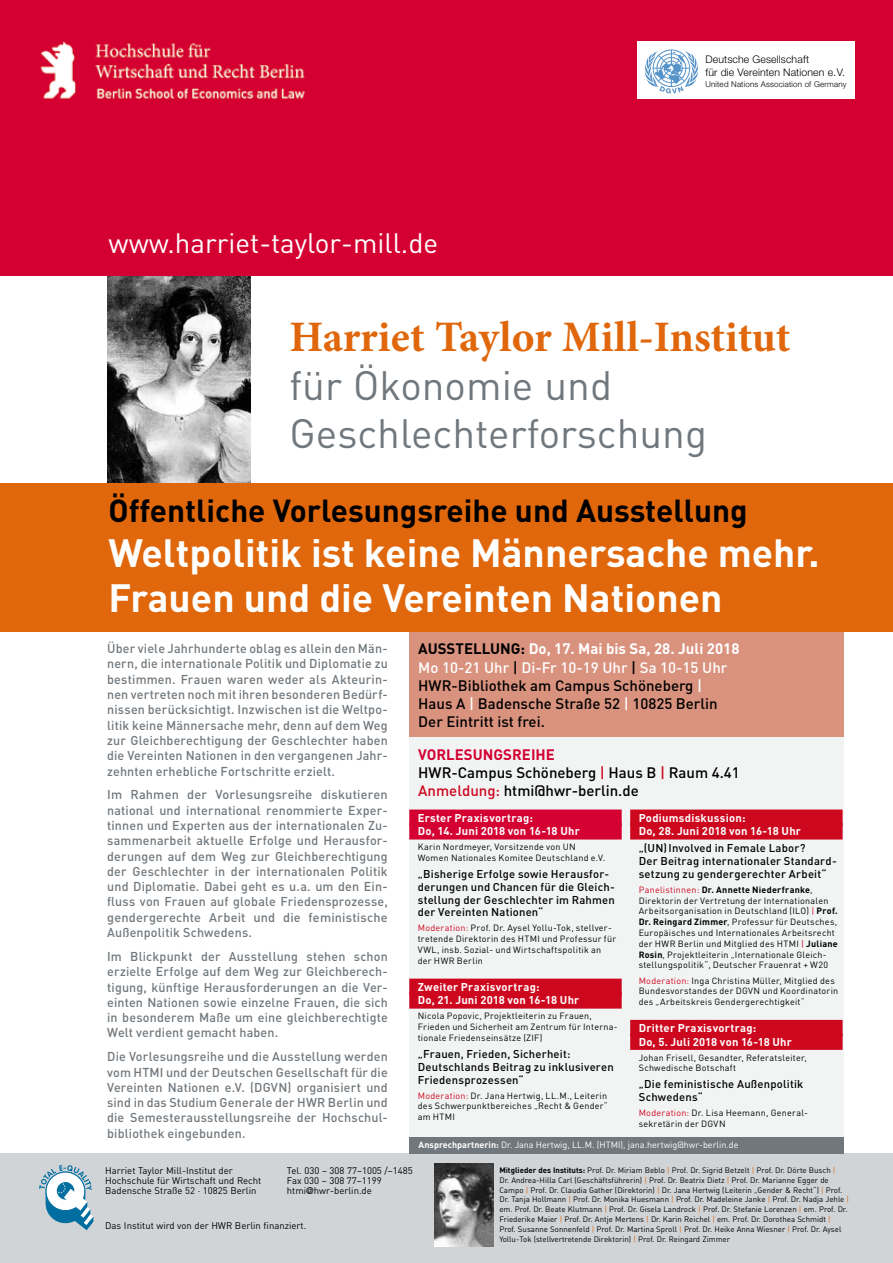
<style>
.page{position:relative;width:893px;height:1263px;background:#fff}
.page>*{position:absolute;margin:0;border:0;box-sizing:border-box;transform-origin:0 0}
.t1{font:700 43.5px "Minion Pro";letter-spacing:-.005em;color:#e0670b}
.t2{font:40.5px/48.6px "DIN";color:#71787d}
.t3{font:700 39px/45px "DIN";color:#fff}
.t4{font:700 31.5px "DIN";color:#000}
.t5{font:27.75px "DIN";color:#fff}
.t6{font:500 15px/18px "DIN";color:#000}
.t7{font:500 15px/19.5px "DIN";color:#fff}
.t8{font:500 12.75px/15.3px "DIN";letter-spacing:.015em;color:#71787d;text-align:justify}
.t9{font:500 11.25px/12.8px "DIN";letter-spacing:.02em;color:#000}
.t10{font:700 11.25px/13.5px "DIN";letter-spacing:.02em;color:#fff}
.t11{font:300 10.5px/12.3px "Helvetica Neue LT Pro";letter-spacing:.01em;color:#000}
.t12{font:9.45px/10.2px "DIN";color:#000}
.t13{font:9px/10.8px "DIN";letter-spacing:.025em;color:#000}
.t14{font:9px "DIN";color:#fff}
.t15{font:300 7.95px "Helvetica Neue LT Pro";letter-spacing:.025em;color:#000}
.t16{font:7.8px/9.9px "DIN Regular Alternate";color:#000}
.s1{font-weight:700;color:#000}
.s2{font-weight:700}
.s3{color:#000}
.s4{color:#fff}
.s5{font-weight:700;color:#d40032}
.s6{color:#cd071e}
.s7{font-family:"DIN Mittelschrift"}
.s8{font-family:"DIN";font-weight:700}
.s9{color:#e0670b}
</style>
<div class="page">
<div style="left:409px;top:736px;width:434px;height:420px;background:#f2f4f4"></div>
<div style="left:409px;top:630px;width:434px;height:106px;background:#d9927e"></div>
<div style="left:0;top:483px;width:893px;height:148px;background:#e0670b"></div>
<img style="left:107px;top:276px;width:144px;height:207px">
<div style="left:0;top:0;width:893px;height:276px;background:#d40032"></div>
<div style="left:409px;top:809px;width:213px;height:17px;background:#d40032"></div>
<div style="left:409px;top:823px;width:213px;height:16px;background:#d40032"></div>
<div style="left:409px;top:978px;width:213px;height:17px;background:#cd071e"></div>
<div style="left:409px;top:992px;width:213px;height:16px;background:#cd071e"></div>
<div style="left:630px;top:809px;width:213px;height:17px;background:#cd071e"></div>
<div style="left:630px;top:823px;width:213px;height:16px;background:#cd071e"></div>
<div style="left:630px;top:1020px;width:213px;height:16px;background:#cd071e"></div>
<div style="left:630px;top:1033px;width:213px;height:17px;background:#cd071e"></div>
<img style="left:40px;top:41px;width:265px;height:58px">
<div style="left:0;top:1154px;width:893px;height:109px;background:#d0d4d7"></div>
<img style="left:435px;top:1163px;width:58px;height:83px">
<svg style="left:39px;top:1165px;width:54px;height:65px"></svg>
<div style="left:409px;top:1137px;width:434px;height:17px;background:#71787d"></div>
<div style="left:637px;top:42px;width:217px;height:57px;background:#fff"></div>
<svg style="left:645px;top:50px;width:53px;height:43px"></svg>
<h3 class="t5" style="left:109px;top:226px;width:331px">www.harriet-taylor-mill.de</h3>
<p class="t11" style="left:705px;top:53px;width:141px">Deutsche Gesellschaft<br>für die Vereinten Nationen e.V.</p>
<p class="t15" style="left:705px;top:79px;width:142px">United Nations Association of Germany</p>
<h1 class="t1" style="left:290px;top:307px;width:502px">Harriet Taylor Mill-Institut</h1>
<h2 class="t2" style="left:290px;top:360px;width:419px">für Ökonomie und<br>Geschlechterforschung</h2>
<h3 class="t4" style="left:109px;top:490px;width:640px">Öffentliche Vorlesungsreihe und Ausstellung</h3>
<h3 class="t3" style="left:109px;top:529px;width:713px">Weltpolitik ist keine Männersache mehr.<br>Frauen und die Vereinten Nationen</h3>
<p class="t8" style="left:107px;top:640px;width:282px">Über viele Jahrhunderte oblag es allein den Män&shy;nern, die internationale Politik und Diplomatie zu bestimmen. Frauen waren weder als Akteurin&shy;nen vertreten noch mit ihren besonderen Bedürf&shy;nissen berücksichtigt. Inzwischen ist die Weltpo&shy;litik keine Männersache mehr, denn auf dem Weg zur Gleichberechtigung der Geschlechter haben die Vereinten Nationen in den vergangenen Jahr&shy;zehnten erhebliche Fortschritte erzielt.</p>
<p class="t8" style="left:107px;top:787px;width:282px">Im Rahmen der Vorlesungsreihe diskutieren national und international renommierte Exper&shy;tinnen und Experten aus der internationalen Zu&shy;sammenarbeit aktuelle Erfolge und Herausfor&shy;derungen auf dem Weg zur Gleichberechtigung der Geschlechter in der internationalen Politik und Diplomatie. Dabei geht es u.a. um den Ein&shy;fluss von Frauen auf globale Friedensprozesse, gendergerechte Arbeit und die feministische Außenpolitik Schwedens.</p>
<p class="t8" style="left:107px;top:948px;width:282px">Im Blickpunkt der Ausstellung stehen schon erzielte Erfolge auf dem Weg zur Gleichberech&shy;tigung, künftige Herausforderungen an die Ver&shy;einten Nationen sowie einzelne Frauen, die sich in besonderem Maße um eine gleichberechtigte Welt verdient gemacht haben.</p>
<p class="t8" style="left:107px;top:1048px;width:282px">Die Vorlesungsreihe und die Ausstellung werden vom HTMI und der Deutschen Gesellschaft für die Vereinten Nationen e.V. (DGVN) organisiert und sind in das Studium Generale der HWR Berlin und die Semesterausstellungsreihe der Hochschul&shy;bibliothek eingebunden.</p>
<p class="t7" style="left:418px;top:638px;width:323px"><span class="s1">Ausstellung:</span> <span class="s2">Do, 17. Mai bis Sa, 28. Juli 2018<br></span>Mo 10-21 Uhr <span class="s3">|</span> Di-Fr 10-19 Uhr <span class="s3">|</span> Sa 10-15 Uhr</p>
<p class="t6" style="left:418px;top:676px;width:301px">HWR-Bibliothek am Campus Schöneberg <span class="s4">|<br></span>Haus A <span class="s4">|</span> Badensche Straße 52 <span class="s4">|</span> 10825 Berlin<br>Der Eintritt ist frei.</p>
<p class="t6" style="left:418px;top:745px;width:323px"><span class="s5">Vorlesungsrei he<br></span>HWR-Campus Schöneberg <span class="s6">|</span> Haus B <span class="s6">|</span> Raum 4.41<br><span class="s6">Anmeldung:</span> htmi@hwr-berlin.de</p>
<p class="t10" style="left:418px;top:810px;width:164px">Erster Praxisvortrag:<br>Do, 14. Juni 2018 von 16-18 Uhr</p>
<p class="t13" style="left:418px;top:841px;width:189px">Karin Nordmeyer, Vorsitzende von UN<br>Women Nationales Komitee Deutschland e.V.</p>
<p class="t9" style="left:418px;top:867px;width:199px">„Bisherige Erfolge sowie Herausfor&shy;derungen und Chancen für die Gleich&shy;stellung der Geschlechter im Rahmen der Vereinten Nationen“</p>
<p class="t13" style="left:418px;top:923px;width:200px"><span class="s6">Moderation:</span> Prof. Dr. Aysel Yollu-Tok, stellver&shy;tretende Direktorin des HTMI und Professur für VWL, insb. Sozial- und Wirtschaftspolitik an der HWR Berlin</p>
<p class="t10" style="left:418px;top:979px;width:163px">Zweiter Praxisvortrag:<br>Do, 21. Juni 2018 von 16-18 Uhr</p>
<p class="t13" style="left:418px;top:1010px;width:201px">Nicola Popovic, Projektleiterin zu Frauen,<br>Frieden und Sicherheit am Zentrum für Interna&shy;tionale Friedenseinsätze (ZIF)</p>
<p class="t9" style="left:418px;top:1047px;width:197px">„Frauen, Frieden, Sicherheit:<br>Deutschlands Beitrag zu inklusiveren<br>Friedensprozessen“</p>
<p class="t13" style="left:418px;top:1090px;width:192px;text-align:justify"><span class="s6">Moderation:</span> Dr. Jana Hertwig, LL.M., Leiterin des Schwerpunktbereiches „Recht &amp; Gender“ am HTMI</p>
<p class="t10" style="left:639px;top:810px;width:164px">Podiumsdiskussion:<br>Do, 28. Juni 2018 von 16-18 Uhr</p>
<p class="t9" style="left:639px;top:841px;width:200px">„(UN)Involved in Female Labor?<br>Der Beitrag internationaler Standard&shy;setzung zu gendergerechter Arbeit“</p>
<p class="t13" style="left:639px;top:884px;width:201px"><span class="s6">Panelistinnen:</span> <span class="s2">Dr. Annette Niederfranke</span>, Direktorin der Vertretung der Internationalen Arbeitsorganisation in Deutschland (ILO) <span class="s6">|</span> <span class="s2">Prof.<br>Dr. Reingard Zimmer</span>, Professur für Deutsches, Europäisches und Internationales Arbeitsrecht der HWR Berlin und Mitglied des HTMI <span class="s6">|</span> <span class="s2">Juliane Rosin</span>, Projektleiterin „Internationale Gleich&shy;stellungspolitik“, Deutscher Frauenrat + W20</p>
<p class="t13" style="left:639px;top:975px;width:201px"><span class="s6">Moderation:</span> Inga Christina Müller, Mitglied des<br>Bundesvorstandes der DGVN und Koordinatorin des „Arbeitskreis Gendergerechtigkeit“</p>
<p class="t10" style="left:639px;top:1021px;width:155px">Dritter Praxisvortrag:<br>Do, 5. Juli 2018 von 16-18 Uhr</p>
<p class="t13" style="left:639px;top:1052px;width:170px">Johan Frisell, Gesandter, Referatsleiter,<br>Schwedische Botschaft</p>
<p class="t9" style="left:639px;top:1078px;width:166px">„Die feministische Außenpolitik<br>Schwedens“</p>
<p class="t13" style="left:639px;top:1107px;width:171px"><span class="s6">Moderation:</span> Dr. Lisa Heemann, General&shy;sekretärin der DGVN</p>
<p class="t14" style="left:419px;top:1139px;width:321px"><span class="s2">Ansprechpartnerin:</span> Dr. Jana Hertwig, LL.M. (HTMI), jana.hertwig@hwr-berlin.de</p>
<p class="t12" style="left:105px;top:1165px;width:158px">Harriet Taylor Mill-Institut der<br>Hochschule für Wirtschaft und Recht<br>Badensche Straße 52 · 10825 Berlin</p>
<p class="t12" style="left:287px;top:1165px;width:127px">Tel. 030 – 308 77–1005 /–1485<br>Fax 030 – 308 77–1199 htmi<span class="s7">@</span>hwr-berlin.de</p>
<p class="t12" style="left:105px;top:1220px;width:203px">Das Institut wird von der HWR Berlin finanziert.</p>
<p class="t16" style="left:499px;top:1165px;width:351px"><span class="s8">Mitglieder des Instituts:</span> Prof. Dr. Miriam Beblo <span class="s9">|</span> Prof. Dr. Sigrid Betzelt <span class="s9">|</span> Prof. Dr. Dörte Busch <span class="s9">|<br></span>Dr. Andrea-Hilla Carl (Geschäftsführerin) <span class="s9">|</span> Prof. Dr. Beatrix Dietz <span class="s9">|</span> Prof. Dr. Marianne Egger de Campo <span class="s9">|</span> Prof. Dr. Claudia Gather (Direktorin) <span class="s9">|</span> Dr. Jana Hertwig (Leiterin „Gender &amp; Recht“) <span class="s9">|</span> Prof.<br>Dr. Tanja Hollmann <span class="s9">|</span> Prof. Dr. Monika Huesmann <span class="s9">|</span> Prof. Dr. Madeleine Janke <span class="s9">|</span> Prof. Dr. Nadja Jehle <span class="s9">| </span>em. Prof. Dr. Beate Klutmann <span class="s9">|</span> Prof. Dr. Gisela Landrock <span class="s9">|</span> Prof. Dr. Stefanie Lorenzen <span class="s9">|</span> em. Prof. Dr.<br>Friederike Maier <span class="s9">|</span> Prof. Dr. Antje Mertens <span class="s9">|</span> Dr. Karin Reichel <span class="s9">|</span> em. Prof. Dr. Dorothea Schmidt <span class="s9">| </span>Prof. Susanne Sonnenfeld <span class="s9">|</span> Prof. Dr. Martina Sproll <span class="s9">|</span> Prof. Dr. Heike Anna Wiesner <span class="s9">|</span> Prof. Dr. Aysel Yollu-Tok (stellvertretende Direktorin) <span class="s9">|</span> Prof. Dr. Reingard Zimmer</p>
</div>
